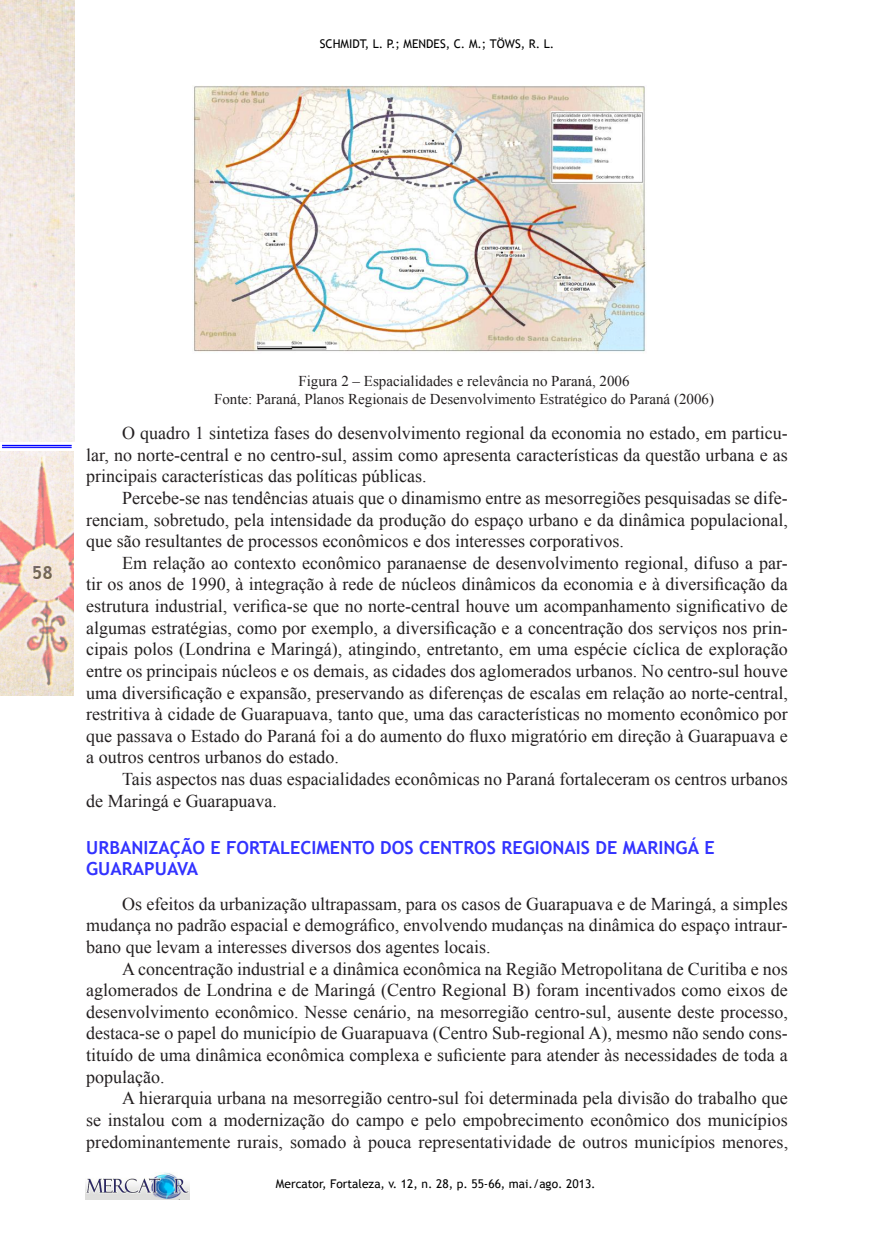
<style>
.page{position:relative;width:893px;height:1234px;background:#fff}
.page>*{position:absolute;margin:0;border:0;box-sizing:border-box;transform-origin:0 0}
.t1{font:18px/21.6px "Times New Roman";color:#231f20;text-align:justify}
.SUBTÍTULO_1{font:700 18px/21.6px "Trebuchet MS";color:#33f}
.t2{font:700 18px "Trebuchet MS";color:#000}
.LEGENDA{font:15px "Times New Roman";color:#231f20}
.t3{font:12px "Trebuchet MS";color:#000}
</style>
<div class="page">
<img style="left:85px;top:1172px;width:105px;height:27px">
<img style="left:0;top:451px;width:74px;height:244px">
<img style="left:0;top:0;width:74px;height:442px">
<hr style="left:2px;top:445px;width:70px;height:1px;background:#00f">
<hr style="left:2px;top:447px;width:70px;height:1px;background:#00f">
<img style="left:193px;top:85px;width:453px;height:268px">
<p class="t3" style="left:320px;top:37px;width:236px">SCHMIDT, L. P.; MENDES, C. M.; TÖWS, R. L.</p>
<p class="t2" style="left:32px;top:561px;width:23px">58</p>
<p class="LEGENDA" style="left:298px;top:371px;width:333px">Figura 2 – Espacialidades e relevância no Paraná, 2006</p>
<p class="LEGENDA" style="left:214px;top:389px;width:501px">Fonte: Paraná, Planos Regionais de Desenvolvimento Estratégico do Paraná (2006)</p>
<p class="t1" style="left:86px;top:422px;width:703px;text-indent:36px">O quadro 1 sintetiza fases do desenvolvimento regional da economia no estado, em particu&shy;lar, no norte-central e no centro-sul, assim como apresenta características da questão urbana e as principais características das políticas públicas.</p>
<p class="t1" style="left:86px;top:487px;width:703px;text-indent:36px">Percebe-se nas tendências atuais que o dinamismo entre as mesorregiões pesquisadas se dife&shy;renciam, sobretudo, pela intensidade da produção do espaço urbano e da dinâmica populacional, que são resultantes de processos econômicos e dos interesses corporativos.</p>
<p class="t1" style="left:86px;top:551px;width:703px;text-indent:36px">Em relação ao contexto econômico paranaense de desenvolvimento regional, difuso a par&shy;tir os anos de 1990, à integração à rede de núcleos dinâmicos da economia e à diversificação da estrutura industrial, verifica-se que no norte-central houve um acompanhamento significativo de algumas estratégias, como por exemplo, a diversificação e a concentração dos serviços nos prin&shy;cipais polos (Londrina e Maringá), atingindo, entretanto, em uma espécie cíclica de exploração entre os principais núcleos e os demais, as cidades dos aglomerados urbanos. No centro-sul houve uma diversificação e expansão, preservando as diferenças de escalas em relação ao norte-central, restritiva à cidade de Guarapuava, tanto que, uma das características no momento econômico por que passava o Estado do Paraná foi a do aumento do fluxo migratório em direção à Guarapuava e a outros centros urbanos do estado.</p>
<p class="t1" style="left:86px;top:767px;width:703px;text-indent:36px">Tais aspectos nas duas espacialidades econômicas no Paraná fortaleceram os centros urbanos de Maringá e Guarapuava.</p>
<p class="SUBTÍTULO_1" style="left:86px;top:836px;width:630px">URBANIZAÇÃO E FORTALECIMENTO DOS CENTROS REGIONAIS DE MARINGÁ E<br>GUARAPUAVA</p>
<p class="t1" style="left:86px;top:892px;width:703px;text-indent:36px">Os efeitos da urbanização ultrapassam, para os casos de Guarapuava e de Maringá, a simples mudança no padrão espacial e demográfico, envolvendo mudanças na dinâmica do espaço intraur&shy;bano que levam a interesses diversos dos agentes locais.</p>
<p class="t1" style="left:86px;top:957px;width:703px;text-indent:36px">A concentração industrial e a dinâmica econômica na Região Metropolitana de Curitiba e nos aglomerados de Londrina e de Maringá (Centro Regional B) foram incentivados como eixos de desenvolvimento econômico. Nesse cenário, na mesorregião centro-sul, ausente deste processo, destaca-se o papel do município de Guarapuava (Centro Sub-regional A), mesmo não sendo cons&shy;tituído de uma dinâmica econômica complexa e suficiente para atender às necessidades de toda a população.</p>
<p class="t1" style="left:86px;top:1086px;width:703px;text-indent:36px">A hierarquia urbana na mesorregião centro-sul foi determinada pela divisão do trabalho que se instalou com a modernização do campo e pelo empobrecimento econômico dos municípios predominantemente rurais, somado à pouca representatividade de outros municípios menores,</p>
<p class="t3" style="left:276px;top:1176px;width:321px">Mercator, Fortaleza, v. 12, n. 28, p. 55-66, mai./ago. 2013.</p>
</div>
